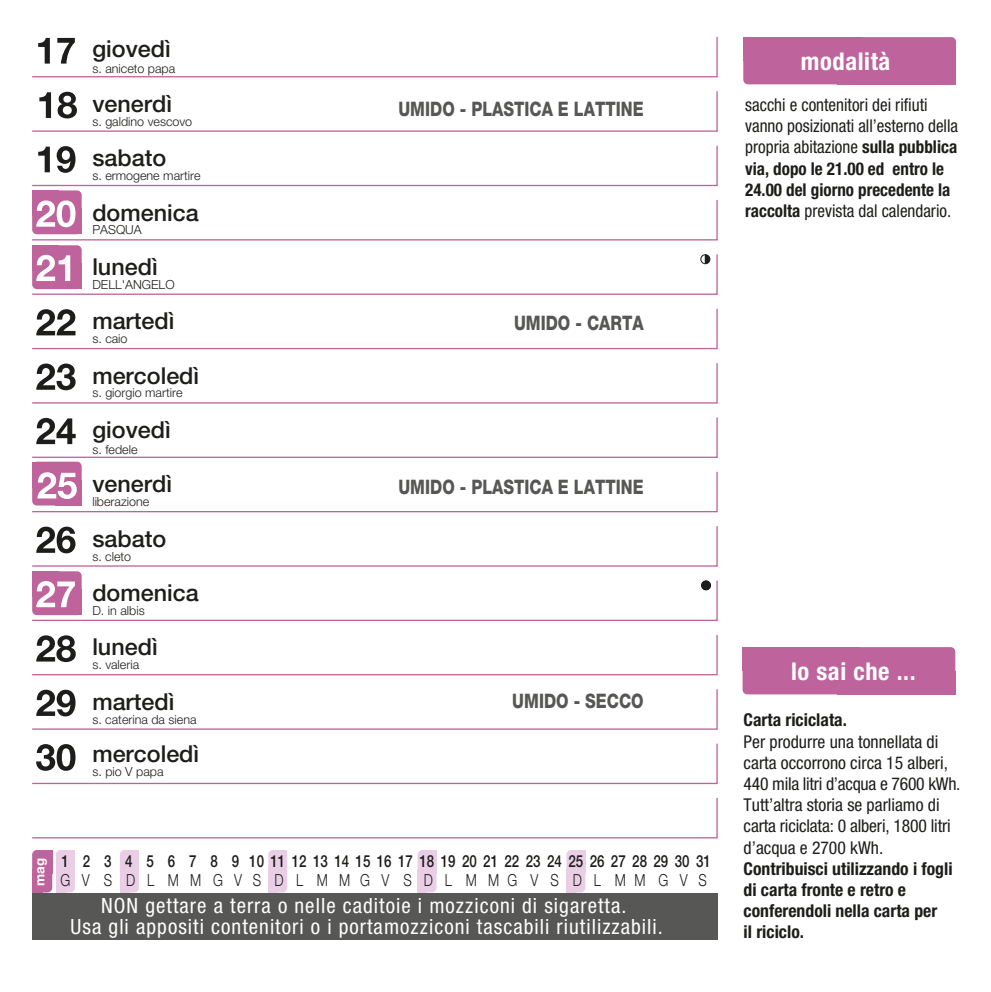
<style>
.page{position:relative;width:991px;height:992px;background:#fff}
.page>*{position:absolute;margin:0;border:0;box-sizing:border-box;transform-origin:0 0}
.t1{font:700 condensed 24.5px "Helvetica Neue LT Std";letter-spacing:.025em;color:#fff}
.t2{font:500 23.28px "Helvetica Neue LT Std";color:#1d1d1b}
.t3{font:condensed 21px/21px "Helvetica Neue LT Std";letter-spacing:.05em;color:#fff;text-align:center}
.t4{font:800 19.95px "Helvetica Neue LT Std";color:#575756;scale:.8 1}
.t5{font:condensed 17.68px/21.2px "Helvetica Neue LT Std";color:#1d1d1b}
.t6{font:700 condensed 17.68px/21.2px "Helvetica Neue LT Std";color:#1d1d1b}
.t7{font:500 16.62px "Helvetica Neue LT Std";color:#1d1d1b;scale:.8 1}
.t8{font:300 16.62px "Helvetica Neue LT Std";color:#1d1d1b;scale:.8 1}
.t9{font:700 13.3px "Helvetica Neue LT Std";color:#fff}
.t10{font:300 12.42px "Helvetica Neue";color:#1d1d1b}
.s1{font-weight:700}
</style>
<div class="page">
<div style="left:120px;top:849px;width:19px;height:43px;background:#eacee5;border-radius:5px"></div>
<div style="left:120px;top:868px;width:9px;height:24px;background:#eacee5"></div>
<div style="left:129px;top:850px;width:10px;height:23px;background:#eacee5"></div>
<div style="left:56px;top:849px;width:19px;height:43px;background:#eacee5;border-radius:5px"></div>
<div style="left:56px;top:868px;width:9px;height:24px;background:#eacee5"></div>
<div style="left:65px;top:850px;width:10px;height:23px;background:#eacee5"></div>
<div style="left:268px;top:849px;width:19px;height:43px;background:#eacee5;border-radius:5px"></div>
<div style="left:268px;top:868px;width:10px;height:24px;background:#eacee5"></div>
<div style="left:278px;top:850px;width:9px;height:23px;background:#eacee5"></div>
<div style="left:417px;top:849px;width:19px;height:43px;background:#eacee5;border-radius:5px"></div>
<div style="left:417px;top:868px;width:10px;height:24px;background:#eacee5"></div>
<div style="left:427px;top:850px;width:9px;height:23px;background:#eacee5"></div>
<div style="left:566px;top:849px;width:19px;height:43px;background:#eacee5;border-radius:5px"></div>
<div style="left:566px;top:868px;width:9px;height:24px;background:#eacee5"></div>
<div style="left:575px;top:850px;width:10px;height:23px;background:#eacee5"></div>
<div style="left:32px;top:190px;width:50px;height:44px;background:#be639b;border-radius:5px"></div>
<div style="left:32px;top:190px;width:26px;height:26px;background:#be639b"></div>
<div style="left:32px;top:245px;width:50px;height:44px;background:#be639b;border-radius:5px"></div>
<div style="left:32px;top:245px;width:26px;height:26px;background:#be639b"></div>
<div style="left:32px;top:461px;width:50px;height:44px;background:#be639b;border-radius:5px"></div>
<div style="left:32px;top:461px;width:26px;height:26px;background:#be639b"></div>
<div style="left:32px;top:571px;width:50px;height:44px;background:#be639b;border-radius:5px"></div>
<div style="left:32px;top:571px;width:26px;height:26px;background:#be639b"></div>
<svg style="left:32px;top:798px;width:686px;height:41px"></svg>
<svg style="left:32px;top:470px;width:686px;height:43px"></svg>
<svg style="left:32px;top:91px;width:686px;height:41px"></svg>
<div style="left:32px;top:849px;width:20px;height:43px;background:#be639b;border-radius:5px"></div>
<div style="left:32px;top:868px;width:10px;height:24px;background:#be639b"></div>
<div style="left:42px;top:850px;width:10px;height:23px;background:#be639b"></div>
<svg style="left:32px;top:743px;width:686px;height:41px"></svg>
<svg style="left:32px;top:689px;width:686px;height:41px"></svg>
<svg style="left:32px;top:634px;width:686px;height:42px"></svg>
<svg style="left:32px;top:579px;width:686px;height:42px"></svg>
<svg style="left:32px;top:526px;width:686px;height:41px"></svg>
<svg style="left:32px;top:417px;width:686px;height:41px"></svg>
<svg style="left:32px;top:363px;width:686px;height:41px"></svg>
<svg style="left:32px;top:308px;width:686px;height:42px"></svg>
<svg style="left:32px;top:199px;width:686px;height:42px"></svg>
<svg style="left:32px;top:145px;width:686px;height:42px"></svg>
<svg style="left:32px;top:37px;width:686px;height:41px"></svg>
<div style="left:32px;top:893px;width:685px;height:46px;background:#575756"></div>
<div style="left:701px;top:581px;width:9px;height:9px;background:#1d1d1b;border-radius:50%"></div>
<div style="left:701px;top:580px;width:9px;height:10px;border:1px solid #1d1d1b;border-radius:50%"></div>
<div style="left:742px;top:647px;width:213px;height:47px;background:#be639b;border-radius:5px"></div>
<div style="left:742px;top:647px;width:118px;height:23px;background:#be639b"></div>
<div style="left:837px;top:670px;width:118px;height:24px;background:#be639b"></div>
<svg style="left:32px;top:253px;width:686px;height:42px"></svg>
<div style="left:700px;top:254px;width:10px;height:10px;border:1px solid #1d1d1b;border-radius:50%"></div>
<div style="left:743px;top:37px;width:212px;height:47px;background:#be639b;border-radius:5px"></div>
<div style="left:743px;top:37px;width:118px;height:24px;background:#be639b"></div>
<div style="left:837px;top:61px;width:118px;height:23px;background:#be639b"></div>
<h2 class="t2" style="left:92px;top:35px;width:80px">giovedì</h2>
<h2 class="t2" style="left:92px;top:90px;width:81px">venerdì</h2>
<h2 class="t2" style="left:92px;top:144px;width:75px">sabato</h2>
<h2 class="t2" style="left:92px;top:198px;width:108px">domenica</h2>
<h2 class="t2" style="left:92px;top:253px;width:67px">lunedì</h2>
<h2 class="t2" style="left:92px;top:307px;width:84px">martedì</h2>
<h2 class="t2" style="left:92px;top:361px;width:108px">mercoledì</h2>
<p class="t10" style="left:92px;top:61px;width:84px">s. aniceto papa</p>
<p class="t10" style="left:92px;top:114px;width:101px">s. galdino vescovo</p>
<p class="t10" style="left:92px;top:168px;width:110px">s. ermogene martire</p>
<p class="t10" style="left:92px;top:222px;width:51px">PASQUA</p>
<p class="t10" style="left:92px;top:277px;width:84px">DELL'ANGELO</p>
<p class="t10" style="left:92px;top:331px;width:37px">s. caio</p>
<p class="t10" style="left:92px;top:385px;width:92px">s. giorgio martire</p>
<h2 class="t2" style="left:92px;top:416px;width:80px">giovedì</h2>
<h2 class="t2" style="left:92px;top:470px;width:81px">venerdì</h2>
<h2 class="t2" style="left:92px;top:524px;width:75px">sabato</h2>
<h2 class="t2" style="left:92px;top:578px;width:108px">domenica</h2>
<h2 class="t2" style="left:92px;top:633px;width:67px">lunedì</h2>
<h2 class="t2" style="left:92px;top:687px;width:84px">martedì</h2>
<p class="t10" style="left:92px;top:441px;width:47px">s. fedele</p>
<p class="t10" style="left:92px;top:494px;width:58px">liberazione</p>
<p class="t10" style="left:92px;top:548px;width:40px">s. cleto</p>
<p class="t10" style="left:92px;top:603px;width:54px">D. in albis</p>
<p class="t10" style="left:92px;top:657px;width:48px">s. valeria</p>
<p class="t10" style="left:92px;top:711px;width:106px">s. caterina da siena</p>
<h2 class="t2" style="left:92px;top:739px;width:108px">mercoledì</h2>
<p class="t10" style="left:92px;top:764px;width:73px">s. pio V papa</p>
<p class="t4" style="left:398px;top:97px;width:308px">UMIDO - PLASTICA E LATTINE</p>
<p class="t4" style="left:514px;top:311px;width:163px">UMIDO - CARTA</p>
<p class="t4" style="left:398px;top:475px;width:308px">UMIDO - PLASTICA E LATTINE</p>
<p class="t4" style="left:512px;top:688px;width:166px">UMIDO - SECCO</p>
<p class="t9" style="left:32px;top:885px;width:29px;rotate:-90deg">mag</p>
<p class="t7" style="left:61px;top:851px;width:91px">1234</p>
<p class="t8" style="left:61px;top:870px;width:14px">G</p>
<p class="t7" style="left:168px;top:851px;width:11px">6</p>
<p class="t7" style="left:210px;top:851px;width:11px">8</p>
<p class="t7" style="left:232px;top:851px;width:11px">9</p>
<p class="t7" style="left:249px;top:851px;width:578px">10 11 12 13 14 15 16 17 18 19 20 21 22 23 24 25 26 27 28 29 30 31</p>
<p class="t7" style="left:146px;top:851px;width:11px">5</p>
<p class="t7" style="left:189px;top:851px;width:11px">7</p>
<p class="t8" style="left:104px;top:870px;width:12px">S</p>
<p class="t8" style="left:190px;top:870px;width:15px">M</p>
<p class="t8" style="left:213px;top:870px;width:14px">G</p>
<p class="t8" style="left:234px;top:870px;width:11px">V</p>
<p class="t8" style="left:253px;top:870px;width:12px">S</p>
<p class="t8" style="left:274px;top:870px;width:13px">D</p>
<p class="t8" style="left:296px;top:870px;width:10px">L</p>
<p class="t8" style="left:317px;top:870px;width:15px">M</p>
<p class="t8" style="left:339px;top:870px;width:15px">M</p>
<p class="t8" style="left:360px;top:870px;width:14px">G</p>
<p class="t8" style="left:381px;top:870px;width:11px">V</p>
<p class="t8" style="left:403px;top:870px;width:12px">S</p>
<p class="t8" style="left:424px;top:870px;width:13px">D</p>
<p class="t8" style="left:445px;top:870px;width:10px">L</p>
<p class="t8" style="left:466px;top:870px;width:15px">M</p>
<p class="t8" style="left:488px;top:870px;width:15px">M</p>
<p class="t8" style="left:507px;top:870px;width:14px">G</p>
<p class="t8" style="left:658px;top:870px;width:14px">G</p>
<p class="t8" style="left:550px;top:870px;width:12px">S</p>
<p class="t8" style="left:698px;top:870px;width:12px">S</p>
<p class="t8" style="left:572px;top:870px;width:13px">D</p>
<p class="t8" style="left:593px;top:870px;width:10px">L</p>
<p class="t8" style="left:614px;top:870px;width:15px">M</p>
<p class="t8" style="left:634px;top:870px;width:15px">M</p>
<p class="t3" style="left:71px;top:894px;width:593px">NON gettare a terra o nelle caditoie i mozziconi di sigaretta.<br>Usa gli appositi contenitori o i portamozziconi tascabili riutilizzabili.</p>
<p class="t8" style="left:82px;top:870px;width:11px">V</p>
<p class="t8" style="left:126px;top:870px;width:13px">D</p>
<p class="t8" style="left:147px;top:870px;width:10px">L</p>
<p class="t8" style="left:168px;top:870px;width:15px">M</p>
<p class="t8" style="left:530px;top:870px;width:11px">V</p>
<p class="t8" style="left:679px;top:870px;width:11px">V</p>
<h1 class="t1" style="left:800px;top:46px;width:91px">modalità</h1>
<p class="t5" style="left:745px;top:94px;width:214px">sacchi e contenitori dei rifiuti vanno posizionati all’esterno della propria abitazione <span class="s1">sulla pubblica via, dopo le 21.00 ed entro le 24.00 del giorno precedente la raccolta</span> prevista dal calendario.</p>
<h1 class="t1" style="left:791px;top:656px;width:126px">lo sai che ...</h1>
<p class="t6" style="left:743px;top:709px;width:105px">Carta riciclata.</p>
<p class="t5" style="left:743px;top:730px;width:218px">Per produrre una tonnellata di carta occorrono circa 15 alberi,<br>440 mila litri d’acqua e 7600 kWh.<br>Tutt’altra storia se parliamo di carta riciclata: 0 alberi, 1800 litri d’acqua e 2700 kWh.</p>
<p class="t6" style="left:743px;top:857px;width:210px">Contribuisci utilizzando i fogli di carta fronte e retro e conferendoli nella carta per<br>il riciclo.</p>
</div>
